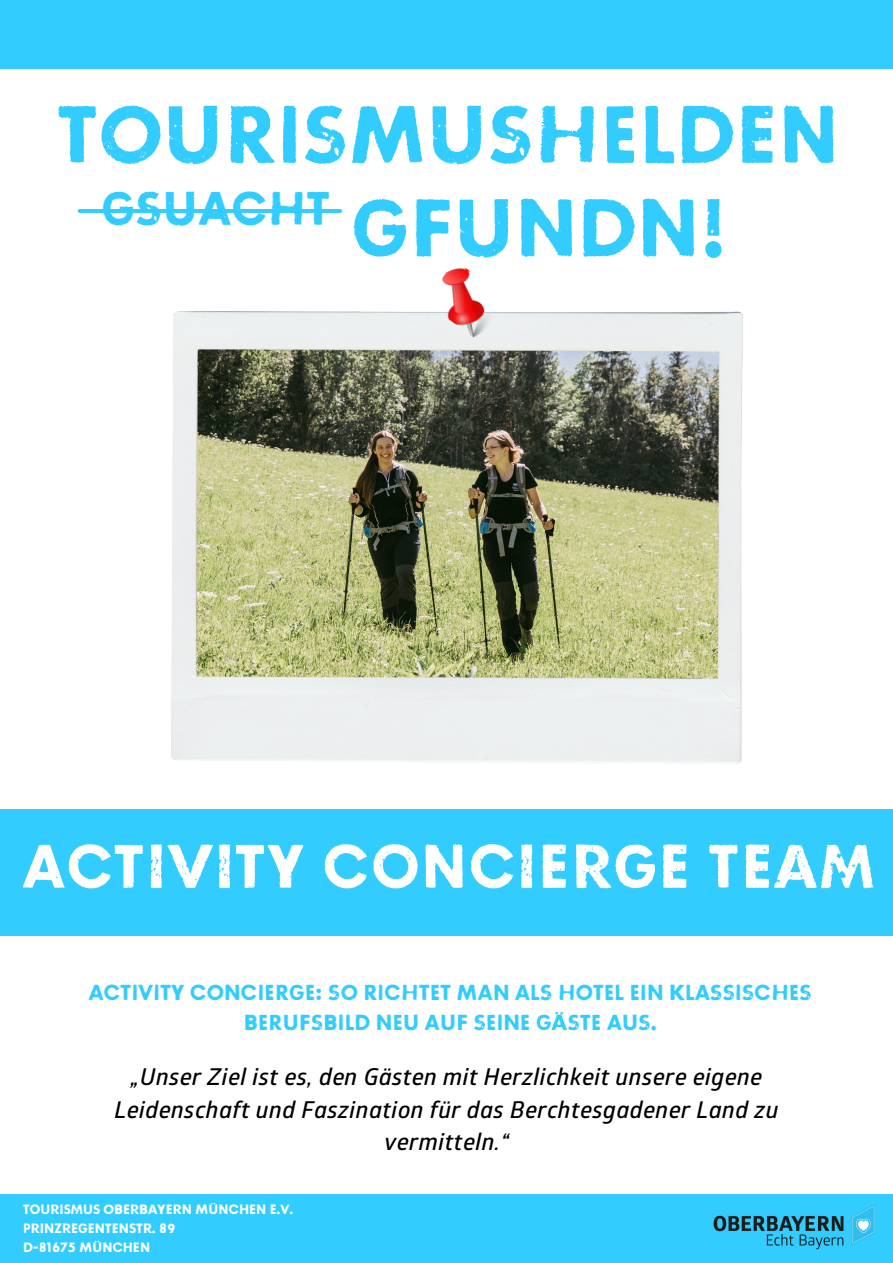
<style>
.page{position:relative;width:893px;height:1263px;background:#fff}
.page>*{position:absolute;margin:0;border:0;box-sizing:border-box;transform-origin:0 0}
.t1{font:81px "Righthererightnow";color:#3cf}
.t2{font:61.5px "Righthererightnow";letter-spacing:.02em;color:#fff}
.t3{font:47.25px "Righthererightnow";color:#3cf}
.t4{font:italic 600 23.25px/32.1px "Glober";letter-spacing:.02em;color:#000;text-align:center}
.t5{font:21.75px/30.4px "Righthererightnow";color:#3cf;text-align:center}
.t6{font:13.5px "Righthererightnow";color:#fff}
</style>
<div class="page">
<div style="left:0;top:809px;width:893px;height:126px;background:#3cf"></div>
<hr style="left:80px;top:209px;width:260px;height:4px;background:#3cf">
<div style="left:0;top:1195px;width:893px;height:68px;background:#3cf"></div>
<img style="left:695px;top:1194px;width:198px;height:56px">
<div style="left:0;top:0;width:893px;height:69px;background:#3cf"></div>
<img style="left:172px;top:311px;width:570px;height:453px">
<img style="left:425px;top:267px;width:84px;height:74px">
<p class="t1" style="left:58px;top:95px;width:784px">TOURISMUSHELDEN</p>
<p class="t3" style="left:101px;top:186px;width:231px">GSUACHT</p>
<p class="t1" style="left:351px;top:188px;width:377px">GFUNDN!</p>
<p class="t2" style="left:23px;top:836px;width:854px">ACTIVITY CONCIERGE TEAM</p>
<p class="t5" style="left:89px;top:978px;width:725px">ACTIVITY CONCIERGE: SO RICHTET MAN ALS HOTEL EIN KLASSISCHES<br>BERUFSBILD NEU AUF SEINE GÄSTE AUS.</p>
<p class="t4" style="left:114px;top:1065px;width:665px">„Unser Ziel ist es, den Gästen mit Herzlichkeit unsere eigene<br>Leidenschaft und Faszination für das Berchtesgadener Land zu vermitteln.“</p>
<p class="t6" style="left:23px;top:1203px;width:272px">TOURISMUS OBERBAYERN MÜNCHEN E.V.</p>
<p class="t6" style="left:23px;top:1222px;width:154px">PRINZREGENTENSTR. 89</p>
<p class="t6" style="left:23px;top:1240px;width:129px">D-81675 MÜNCHEN</p>
</div>
